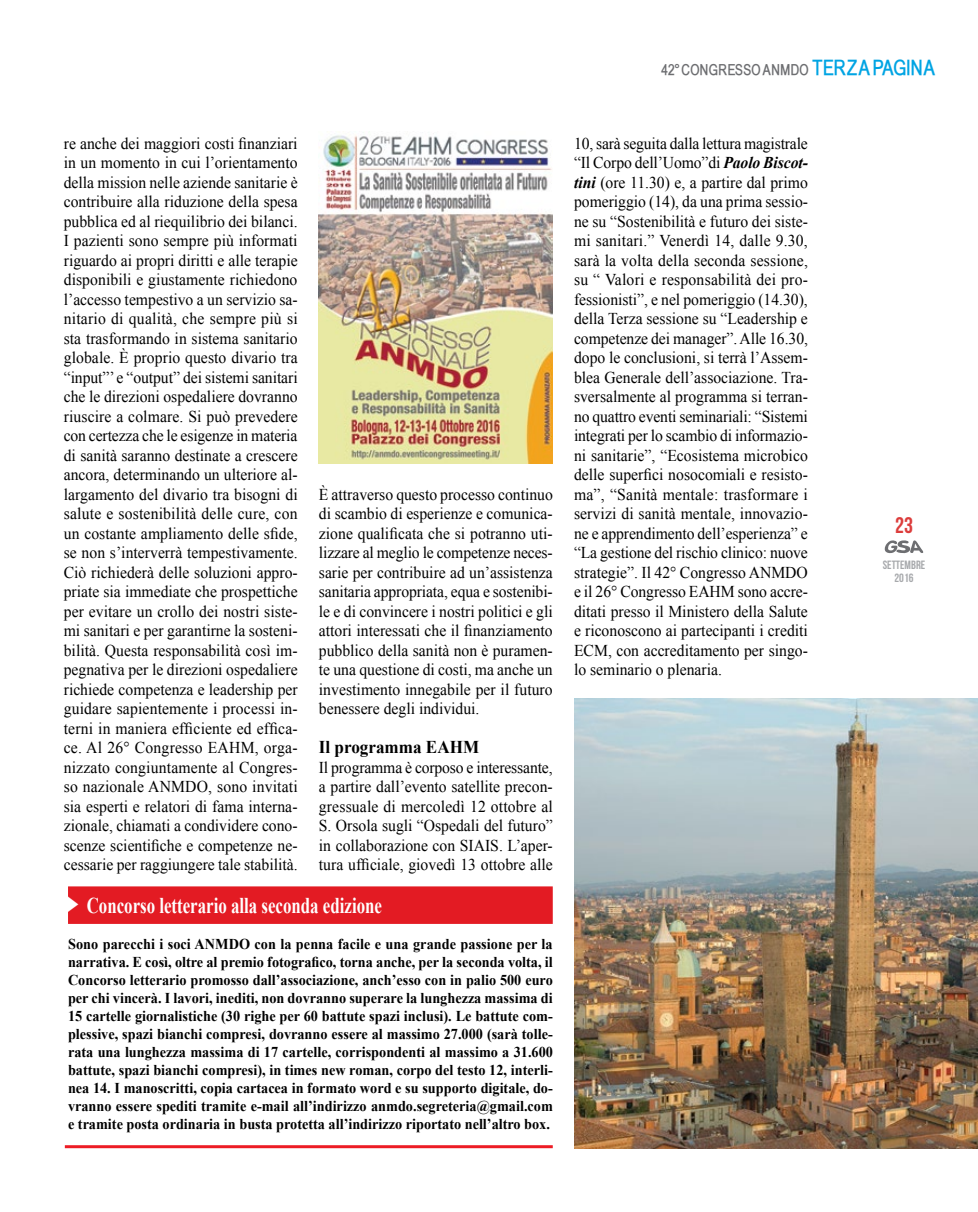
<style>
.page{position:relative;width:978px;height:1212px;background:#fff}
.page>*{position:absolute;margin:0;border:0;box-sizing:border-box;transform-origin:0 0}
.t1{font:700 22.5px "Times New Roman";color:#fff;scale:.75 1}
.t2{font:22.5px "Bebas Neue";color:#dc3d3c}
.t3{font:700 18px "Times New Roman";color:#000;scale:.95 1}
.t4{font:16.5px/19.5px "Times New Roman";color:#000;text-align:justify;scale:.95 1}
.t5{font:700 15px/18px "Times New Roman";color:#000;text-align:justify;scale:.95 1}
.t6{font:700 15px "Babel Sans";color:#6d6e71}
.t7{font:12px/13.5px "Bebas Neue";color:#a7a9ac;text-align:center}
.s1{font-size:21px;color:#00a4e3}
.s2{font-weight:700;font-style:italic}
</style>
<div class="page">
<svg style="left:885px;top:540px;width:38px;height:13px"></svg>
<div style="left:68px;top:886px;width:485px;height:38px;background:#e31b23"></div>
<hr style="left:65px;top:1145px;width:488px;height:3px;background:#ed1c25">
<img style="left:574px;top:698px;width:404px;height:450px">
<img style="left:319px;top:133px;width:234px;height:331px">
<p class="t6" style="left:661px;top:62px;width:275px">42° CONGRESSO ANMDO <span class="s1">TERZA PAGINA</span></p>
<p class="t4" style="left:64px;top:133px;width:248px">re anche dei maggiori costi finanziari in un momento in cui l’orientamento della mission nelle aziende sanitarie è contribuire alla riduzione della spesa pubblica ed al riequilibrio dei bilanci.<br>I pazienti sono sempre più informati riguardo ai propri diritti e alle terapie disponibili e giustamente richiedono l’accesso tempestivo a un servizio sa&shy;nitario di qualità, che sempre più si sta trasformando in sistema sanitario globale. È proprio questo divario tra “input”’ e “output” dei sistemi sanitari che le direzioni ospedaliere dovranno riuscire a colmare. Si può prevedere con certezza che le esigenze in materia di sanità saranno destinate a crescere ancora, determinando un ulteriore al&shy;largamento del divario tra bisogni di salute e sostenibilità delle cure, con un costante ampliamento delle sfide, se non s’interverrà tempestivamente.<br>Ciò richiederà delle soluzioni appro&shy;priate sia immediate che prospettiche per evitare un crollo dei nostri siste&shy;mi sanitari e per garantirne la sosteni&shy;bilità. Questa responsabilità così im&shy;pegnativa per le direzioni ospedaliere richiede competenza e leadership per guidare sapientemente i processi in&shy;terni in maniera efficiente ed effica&shy;ce. Al 26° Congresso EAHM, orga&shy;nizzato congiuntamente al Congres&shy;so nazionale ANMDO, sono invitati sia esperti e relatori di fama interna&shy;zionale, chiamati a condividere cono&shy;scenze scientifiche e competenze ne&shy;cessarie per raggiungere tale stabilità.</p>
<p class="t4" style="left:319px;top:484px;width:248px">È attraverso questo processo continuo di scambio di esperienze e comunica&shy;zione qualificata che si potranno uti&shy;lizzare al meglio le competenze neces&shy;sarie per contribuire ad un’assistenza sanitaria appropriata, equa e sostenibi&shy;le e di convincere i nostri politici e gli attori interessati che il finanziamento pubblico della sanità non è puramen&shy;te una questione di costi, ma anche un investimento innegabile per il futuro benessere degli individui.</p>
<p class="t3" style="left:319px;top:735px;width:170px">Il programma EAHM</p>
<p class="t4" style="left:319px;top:757px;width:248px">Il programma è corposo e interessante, a partire dall’evento satellite precon&shy;gressuale di mercoledì 12 ottobre al S. Orsola sugli “Ospedali del futuro” in collaborazione con SIAIS. L’aper&shy;tura ufficiale, giovedì 13 ottobre alle</p>
<h1 class="t1" style="left:87px;top:890px;width:395px">Concorso letterario alla seconda edizione</h1>
<p class="t5" style="left:68px;top:935px;width:157px">Sono parecchi i soci Anmdo</p>
<p class="t5" style="left:68px;top:935px;width:512px;text-indent:187px">con la penna facile e una grande passione per la narrativa. E così, oltre al premio fotografico, torna anche, per la seconda volta, il Concorso letterario promosso dall’associazione, anch’esso con in palio 500 euro per chi vincerà. I lavori, inediti, non dovranno superare la lunghezza massima di 15 cartelle giornalistiche (30 righe per 60 battute spazi inclusi). Le battute com&shy;plessive, spazi bianchi compresi, dovranno essere al massimo 27.000 (sarà tolle&shy;rata una lunghezza massima di 17 cartelle, corrispondenti al massimo a 31.600 battute, spazi bianchi compresi), in times new roman, corpo del testo 12, interli&shy;nea 14. I manoscritti, copia cartacea in formato word e su supporto digitale, do&shy;vranno essere spediti tramite e-mail all’indirizzo anmdo.segreteria@gmail.com e tramite posta ordinaria in busta protetta all’indirizzo riportato nell’altro box.</p>
<p class="t4" style="left:574px;top:133px;width:248px">10, sarà seguita dalla lettura magistrale “Il Corpo dell’Uomo”di <span class="s2">Paolo Biscot&shy;tini</span> (ore 11.30) e, a partire dal primo pomeriggio (14), da una prima sessio&shy;ne su “Sostenibilità e futuro dei siste&shy;mi sanitari.” Venerdì 14, dalle 9.30, sarà la volta della seconda sessione, su “ Valori e responsabilità dei pro&shy;fessionisti”, e nel pomeriggio (14.30), della Terza sessione su “Leadership e competenze dei manager”. Alle 16.30, dopo le conclusioni, si terrà l’Assem&shy;blea Generale dell’associazione. Tra&shy;sversalmente al programma si terran&shy;no quattro eventi seminariali: “Sistemi integrati per lo scambio di informazio&shy;ni sanitarie”, “Ecosistema microbico delle superfici nosocomiali e resisto&shy;ma”, “Sanità mentale: trasformare i servizi di sanità mentale, innovazio&shy;ne e apprendimento dell’esperienza” e “La gestione del rischio clinico: nuove strategie”. Il 42° Congresso ANMDO e il 26° Congresso EAHM sono accre&shy;ditati presso il Ministero della Salute e riconoscono ai partecipanti i crediti ECM, con accreditamento per singo&shy;lo seminario o plenaria.</p>
<h1 class="t2" style="left:895px;top:512px;width:19px">23</h1>
<p class="t7" style="left:883px;top:557px;width:44px">sETTEMBRE<br>2016</p>
</div>
